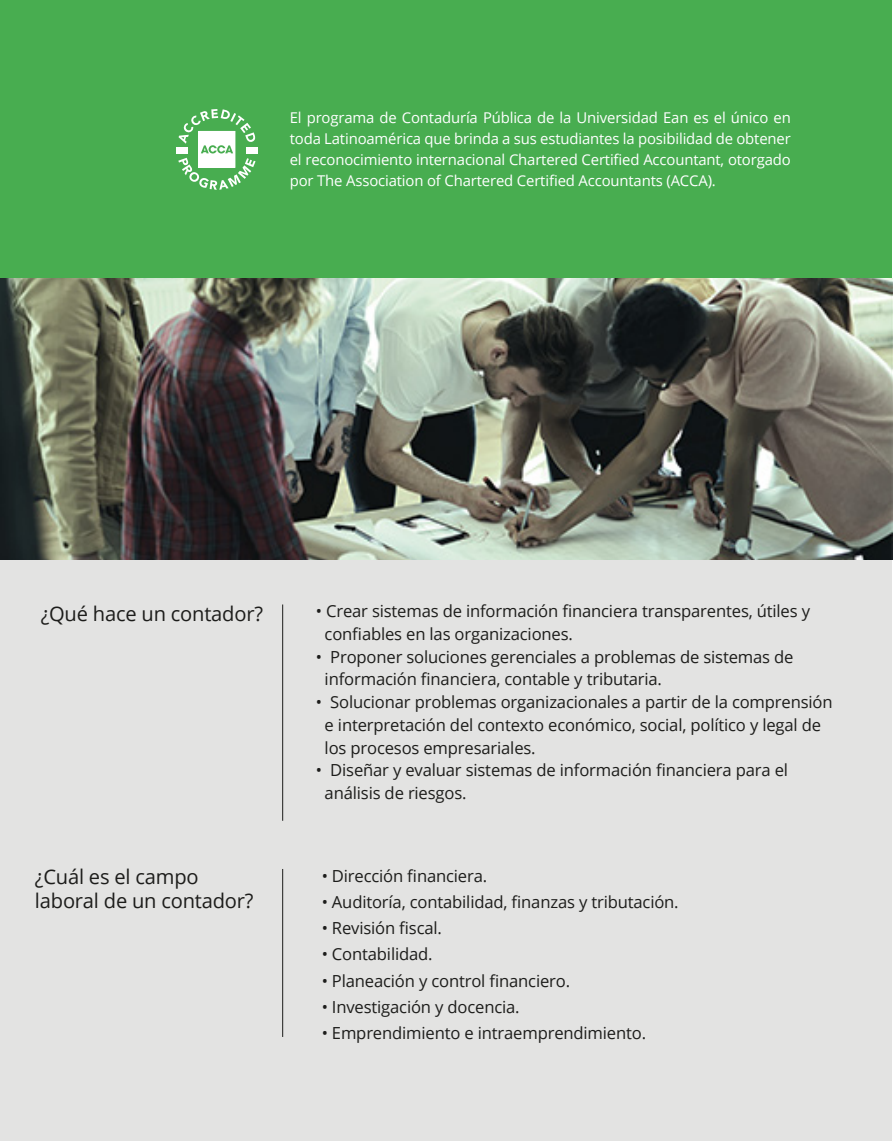
<style>
.page{position:relative;width:893px;height:1141px;background:#fff}
.page>*{position:absolute;margin:0;border:0;box-sizing:border-box;transform-origin:0 0}
.t1{font:20.12px/24.2px "Open Sans";letter-spacing:-.01em;color:#1d1d1b}
.t2{font:16.62px/22.8px "Open Sans";letter-spacing:-.01em;color:#1d1d1b}
.t3{font:14.88px/21px "Open Sans";letter-spacing:-.01em;color:#fff;text-align:justify}
</style>
<div class="page">
<img style="left:0;top:581px;width:1px;height:560px">
<div style="left:1px;top:0;width:891px;height:401px;background:#48ad50"></div>
<div style="left:1px;top:401px;width:891px;height:740px;background:#e3e3e2"></div>
<img style="left:1px;top:279px;width:891px;height:280px">
<hr style="left:282px;top:604px;width:1px;height:217px;background:#1d1d1b">
<hr style="left:282px;top:869px;width:1px;height:168px;background:#1d1d1b">
<div style="left:177px;top:147px;width:11px;height:6px;background:#fff"></div>
<div style="left:246px;top:147px;width:11px;height:6px;background:#fff"></div>
<svg style="left:178px;top:109px;width:78px;height:81px"></svg>
<p class="t3" style="left:290px;top:107px;width:503px">El programa de Contaduría Pública de la Universidad Ean es el único en toda Latinoamérica que brinda a sus estudiantes la posibilidad de obtener el reconocimiento internacional Chartered Certified Accountant, otorgado por The Association of Chartered Certified Accountants (ACCA).</p>
<p class="t1" style="left:41px;top:601px;width:224px">¿Qué hace un contador?</p>
<p class="t1" style="left:35px;top:864px;width:220px">¿Cuál es el campo laboral de un contador?</p>
<p class="t2" style="left:325px;top:599px;width:487px;text-indent:-9px">• Crear sistemas de información financiera transparentes, útiles y confiables en las organizaciones.</p>
<p class="t2" style="left:325px;top:645px;width:470px;text-indent:-9px">• Proponer soluciones gerenciales a problemas de sistemas de información financiera, contable y tributaria.</p>
<p class="t2" style="left:325px;top:690px;width:510px;text-indent:-9px">• Solucionar problemas organizacionales a partir de la comprensión e interpretación del contexto económico, social, político y legal de los procesos empresariales.</p>
<p class="t2" style="left:325px;top:758px;width:465px;text-indent:-9px">• Diseñar y evaluar sistemas de información financiera para el análisis de riesgos.</p>
<p class="t2" style="left:322px;top:864px;width:167px">• Dirección financiera.</p>
<p class="t2" style="left:322px;top:890px;width:359px">• Auditoría, contabilidad, finanzas y tributación.</p>
<p class="t2" style="left:322px;top:916px;width:122px">• Revisión fiscal.</p>
<p class="t2" style="left:322px;top:942px;width:112px">• Contabilidad.</p>
<p class="t2" style="left:322px;top:969px;width:250px">• Planeación y control financiero.</p>
<p class="t2" style="left:322px;top:995px;width:199px">• Investigación y docencia.</p>
<p class="t2" style="left:322px;top:1021px;width:326px">• Emprendimiento e intraemprendimiento.</p>
</div>
